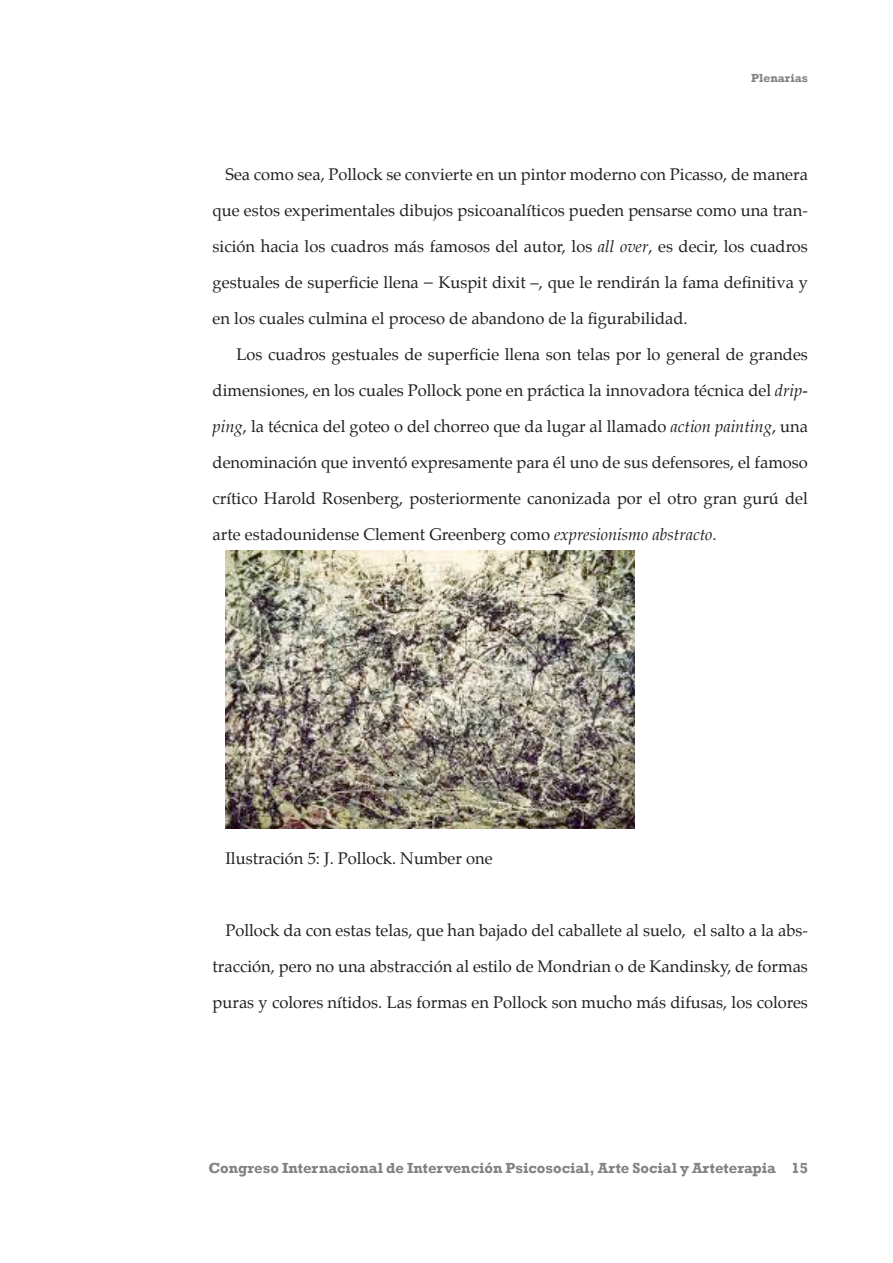
<style>
.page{position:relative;width:893px;height:1263px;background:#fff}
.page>*{position:absolute;margin:0;border:0;box-sizing:border-box;transform-origin:0 0}
.TEXTO{font:16.5px/36px "Palatino";color:#231f20;text-align:justify}
.t1{font:700 15px "Rockwell";color:#808285}
.t2{font:700 12px "Rockwell";color:#808285}
.s1{font-style:italic}
</style>
<div class="page">
<img style="left:225px;top:551px;width:410px;height:277px">
<p class="t2" style="left:751px;top:70px;width:58px">Plenarias</p>
<p class="TEXTO" style="left:213px;top:156px;width:597px;text-indent:13px">Sea como sea, Pollock se convierte en un pintor moderno con Picasso, de manera que estos experimentales dibujos psicoanalíticos pueden pensarse como una tran&shy;sición hacia los cuadros más famosos del autor, los <span class="s1">all over</span>, es decir, los cuadros gestuales de superficie llena − Kuspit dixit –, que le rendirán la fama definitiva y en los cuales culmina el proceso de abandono de la figurabilidad.</p>
<p class="TEXTO" style="left:213px;top:336px;width:597px;text-indent:24px">Los cuadros gestuales de superficie llena son telas por lo general de grandes dimensiones, en los cuales Pollock pone en práctica la innovadora técnica del <span class="s1">drip&shy;ping</span>, la técnica del goteo o del chorreo que da lugar al llamado <span class="s1">action painting</span>, una denominación que inventó expresamente para él uno de sus defensores, el famoso crítico Harold Rosenberg, posteriormente canonizada por el otro gran gurú del arte estadounidense Clement Greenberg como <span class="s1">expresionismo abstracto</span>.</p>
<p class="TEXTO" style="left:225px;top:840px;width:269px">Ilustración 5: J. Pollock. Number one</p>
<p class="TEXTO" style="left:213px;top:912px;width:597px;text-indent:13px">Pollock da con estas telas, que han bajado del caballete al suelo, el salto a la abs&shy;tracción, pero no una abstracción al estilo de Mondrian o de Kandinsky, de formas puras y colores nítidos. Las formas en Pollock son mucho más difusas, los colores</p>
<p class="t1" style="left:208px;top:1159px;width:569px">Congreso Internacional de Intervención Psicosocial, Arte Social y Arteterapia</p>
<p class="t1" style="left:791px;top:1159px;width:18px">15</p>
</div>
